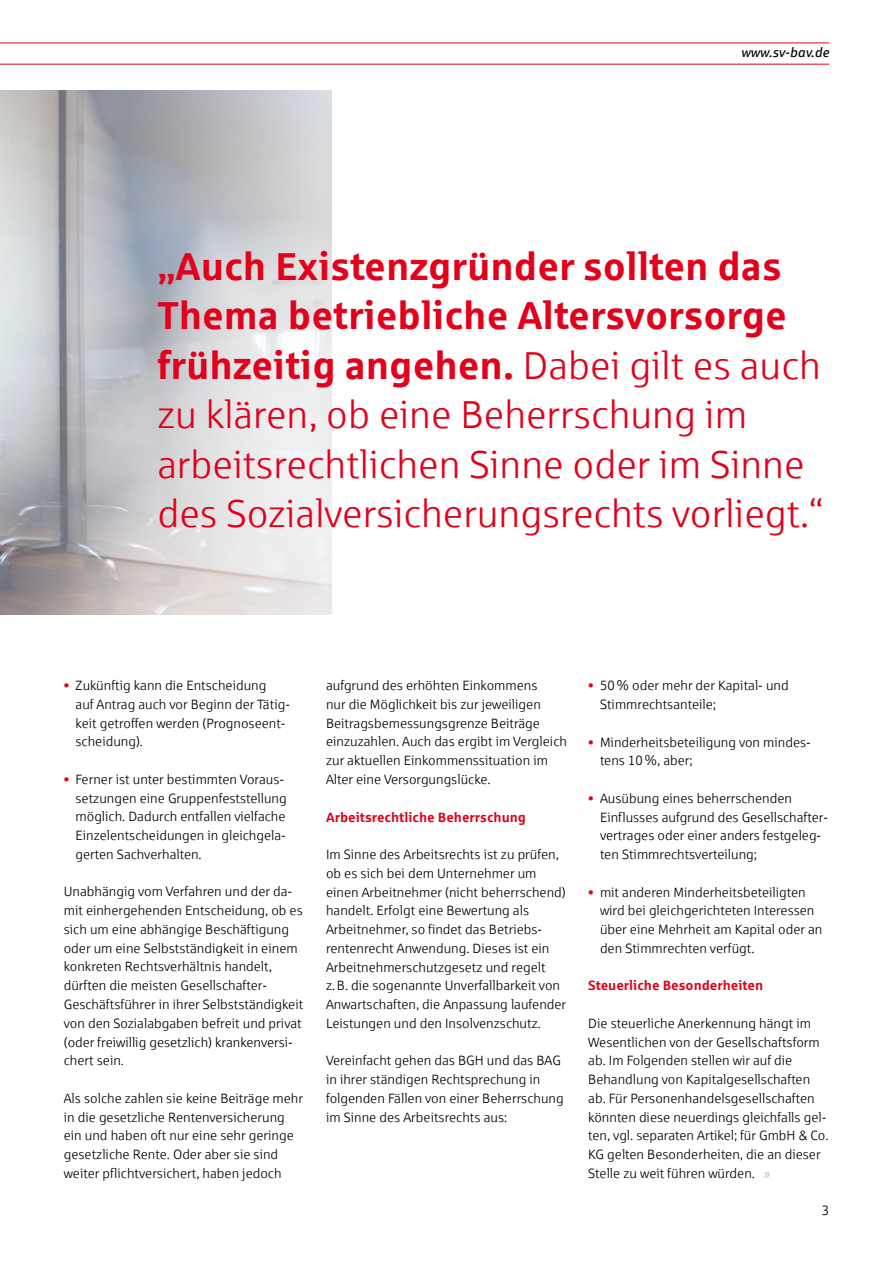
<style>
.page{position:relative;width:893px;height:1263px;background:#fff}
.page>*{position:absolute;margin:0;border:0;box-sizing:border-box;transform-origin:0 0}
.t1{font:39px/49.5px "Sparkasse Lt";color:#e2001a}
.t2{font:700 39px/49.5px "Sparkasse Rg";color:#e2001a}
.t3{font:13.5px/18.8px "Sparkasse Lt";color:#000}
.t4{font:700 13.5px "Sparkasse Rg";color:#e2001a}
.t5{font:italic 13.5px "Sparkasse Rg";letter-spacing:.005em;color:#000}
.s1{font-family:"Sparkasse Lt";font-weight:400}
.s2{color:#e2001a}
.s3{color:#b1b3b4}
</style>
<div class="page">
<hr style="left:0;top:43px;width:829px;height:1px;background:#e2001a">
<hr style="left:0;top:64px;width:829px;height:1px;background:#e2001a">
<svg style="left:0;top:90px;width:332px;height:525px;background:#c6c7ca"></svg>
<p class="t5" style="left:741px;top:44px;width:90px">www.sv-bav.de</p>
<h1 class="t2" style="left:157px;top:240px;width:665px">„Auch Existenzgründer sollten das<br>Thema betriebliche Altersvorsorge frühzeitig angehen. <span class="s1">Dabei gilt es auch</span></h1>
<h1 class="t1" style="left:157px;top:389px;width:668px">zu klären, ob eine Beherrschung im arbeitsrechtlichen Sinne oder im Sinne des Sozialversicherungsrechts vorliegt.“</h1>
<p class="t3" style="left:76px;top:676px;width:216px;text-indent:-12px"><span class="s2">•</span> Zukünftig kann die Entscheidung<br>auf Antrag auch vor Beginn der Tätig&shy;keit getroffen werden (Prognoseent&shy;scheidung).</p>
<p class="t3" style="left:76px;top:770px;width:213px;text-indent:-12px"><span class="s2">•</span> Ferner ist unter bestimmten Voraus&shy;setzungen eine Gruppenfeststellung möglich. Dadurch entfallen vielfache Einzelentscheidungen in gleichgela&shy;gerten Sachverhalten.</p>
<p class="t3" style="left:64px;top:882px;width:241px">Unabhängig vom Verfahren und der da&shy;mit einhergehenden Entscheidung, ob es sich um eine abhängige Beschäftigung oder um eine Selbstständigkeit in einem konkreten Rechtsverhältnis handelt, dürften die meisten Gesellschafter-Geschäftsführer in ihrer Selbstständigkeit von den Sozialabgaben befreit und privat (oder freiwillig gesetzlich) krankenversi&shy;chert sein.</p>
<p class="t3" style="left:64px;top:1088px;width:241px">Als solche zahlen sie keine Beiträge mehr in die gesetzliche Rentenversicherung ein und haben oft nur eine sehr geringe gesetzliche Rente. Oder aber sie sind weiter pflichtversichert, haben jedoch</p>
<p class="t3" style="left:326px;top:676px;width:242px">aufgrund des erhöhten Einkommens<br>nur die Möglichkeit bis zur jeweiligen Beitragsbemessungsgrenze Beiträge einzuzahlen. Auch das ergibt im Vergleich zur aktuellen Einkommenssituation im Alter eine Versorgungslücke.</p>
<p class="t4" style="left:326px;top:808px;width:201px">Arbeitsrechtliche Beherrschung</p>
<p class="t3" style="left:326px;top:845px;width:242px">Im Sinne des Arbeitsrechts ist zu prüfen, ob es sich bei dem Unternehmer um einen Arbeitnehmer (nicht beherrschend) handelt. Erfolgt eine Bewertung als Arbeitnehmer, so findet das Betriebs&shy;rentenrecht Anwendung. Dieses ist ein Arbeitnehmerschutzgesetz und regelt z.B. die sogenannte Unverfallbarkeit von Anwartschaften, die Anpassung laufender Leistungen und den Insolvenzschutz.</p>
<p class="t3" style="left:326px;top:1051px;width:239px">Vereinfacht gehen das BGH und das BAG in ihrer ständigen Rechtsprechung in folgenden Fällen von einer Beherrschung im Sinne des Arbeitsrechts aus:</p>
<p class="t3" style="left:600px;top:676px;width:190px;text-indent:-12px"><span class="s2">•</span> 50% oder mehr der Kapital- und<br>Stimmrechtsanteile;</p>
<p class="t3" style="left:600px;top:732px;width:212px;text-indent:-12px"><span class="s2">•</span> Minderheitsbeteiligung von mindes&shy;tens 10%, aber;</p>
<p class="t3" style="left:600px;top:788px;width:230px;text-indent:-12px"><span class="s2">•</span> Ausübung eines beherrschenden Einflusses aufgrund des Gesellschafter&shy;vertrages oder einer anders festgeleg&shy;ten Stimmrechtsverteilung;</p>
<p class="t3" style="left:600px;top:882px;width:224px;text-indent:-12px"><span class="s2">•</span> mit anderen Minderheitsbeteiligten wird bei gleichgerichteten Interessen über eine Mehrheit am Kapital oder an den Stimmrechten verfügt.</p>
<p class="t4" style="left:588px;top:977px;width:176px">Steuerliche Besonderheiten</p>
<p class="t3" style="left:588px;top:1013px;width:242px">Die steuerliche Anerkennung hängt im Wesentlichen von der Gesellschaftsform ab. Im Folgenden stellen wir auf die Behandlung von Kapitalgesellschaften ab. Für Personenhandelsgesellschaften könnten diese neuerdings gleichfalls gel&shy;ten, vgl. separaten Artikel; für GmbH &amp; Co.<br>KG gelten Besonderheiten, die an dieser Stelle zu weit führen würden. <span class="s3">»</span></p>
<p class="t3" style="left:822px;top:1201px;width:9px">3</p>
</div>
